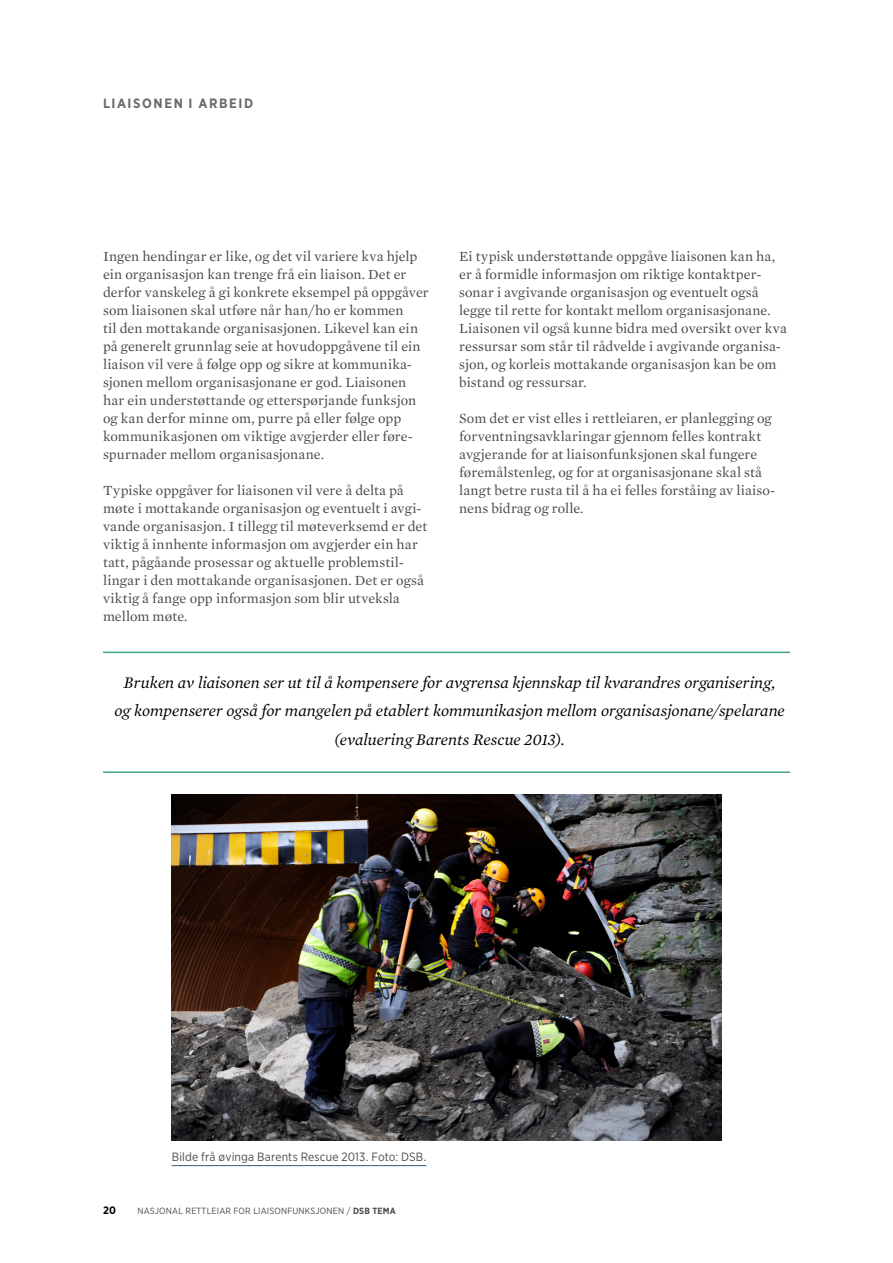
<style>
.page{position:relative;width:893px;height:1263px;background:#fff}
.page>*{position:absolute;margin:0;border:0;box-sizing:border-box;transform-origin:0 0}
.t1{font:italic 16.5px/28.5px "Mercury Text G1";color:#000;text-align:center}
.t2{font:14.25px/18px "Mercury Text G1";letter-spacing:.005em;color:#4a4a49}
.t3{font:700 13.5px "Gotham Narrow";letter-spacing:.12em;color:#6a6a69}
.t4{font:12px "Gotham Narrow";letter-spacing:.015em;color:#4a4a49}
.t5{font:700 10.8px "Gotham Narrow";color:#000}
.t6{font:9px "Gotham Narrow";letter-spacing:.02em;color:#4a4a49}
.s1{font-weight:700}
</style>
<div class="page">
<img style="left:172px;top:795px;width:549px;height:345px">
<hr style="left:103px;top:652px;width:687px;height:1px;background:#40a67b">
<hr style="left:103px;top:771px;width:687px;height:2px;background:#40a67b">
<hr style="left:172px;top:1165px;width:254px;height:1px;background:#345c75">
<p class="t3" style="left:103px;top:95px;width:17px">LIAIS</p>
<p class="t3" style="left:142px;top:95px;width:22px">ONEN</p>
<p class="t3" style="left:189px;top:95px;width:40px">I ARBEID</p>
<p class="t2" style="left:103px;top:246px;width:327px">Ingen hendingar er like, og det vil variere kva hjelp ein organisasjon kan trenge frå ein liaison. Det er derfor vanskeleg å gi konkrete eksempel på oppgåver som liaisonen skal utføre når han/ho er kommen<br>til den mottakande organisasjonen. Likevel kan ein på generelt grunnlag seie at hovudoppgåvene til ein liaison vil vere å følge opp og sikre at kommunika&shy;sjonen mellom organisasjonane er god. Liaisonen har ein understøttande og etterspørjande funksjon og kan derfor minne om, purre på eller følge opp kommunikasjonen om viktige avgjerder eller føre&shy;spurnader mellom organisasjonane.</p>
<p class="t2" style="left:103px;top:480px;width:326px">Typiske oppgåver for liaisonen vil vere å delta på møte i mottakande organisasjon og eventuelt i avgi&shy;vande organisasjon. I tillegg til møteverksemd er det viktig å innhente informasjon om avgjerder ein har tatt, pågåande prosessar og aktuelle problemstil&shy;lingar i den mottakande organisasjonen. Det er også viktig å fange opp informasjon som blir utveksla mellom møte.</p>
<p class="t2" style="left:459px;top:246px;width:329px">Ei typisk understøttande oppgåve liaisonen kan ha, er å formidle informasjon om riktige kontaktper&shy;sonar i avgivande organisasjon og eventuelt også legge til rette for kontakt mellom organisasjonane.<br>Liaisonen vil også kunne bidra med oversikt over kva ressursar som står til rådvelde i avgivande organisa&shy;sjon, og korleis mottakande organisasjon kan be om bistand og ressursar.</p>
<p class="t2" style="left:459px;top:408px;width:318px">Som det er vist elles i rettleiaren, er planlegging og forventningsavklaringar gjennom felles kontrakt avgjerande for at liaisonfunksjonen skal fungere føremålstenleg, og for at organisasjonane skal stå langt betre rusta til å ha ei felles forståing av liaiso&shy;nens bidrag og rolle.</p>
<p class="t1" style="left:114px;top:667px;width:672px">Bruken av liaisonen ser ut til å kompensere for avgrensa kjennskap til kvarandres organisering, og kompenserer også for mangelen på etablert kommunikasjon mellom organisasjonane/spelarane (evaluering Barents Rescue 2013).</p>
<p class="t4" style="left:172px;top:1149px;width:256px">BILDE FRÅ ØVINGA BARENTS RESCUE 2013. FOTO: DSB.</p>
<p class="t5" style="left:103px;top:1204px;width:15px">20</p>
<p class="t6" style="left:137px;top:1206px;width:260px">NASJONAL RETTLEIAR FOR LIAISON-FUN KSJON EN / <span class="s1">DSB TEMA</span></p>
</div>
